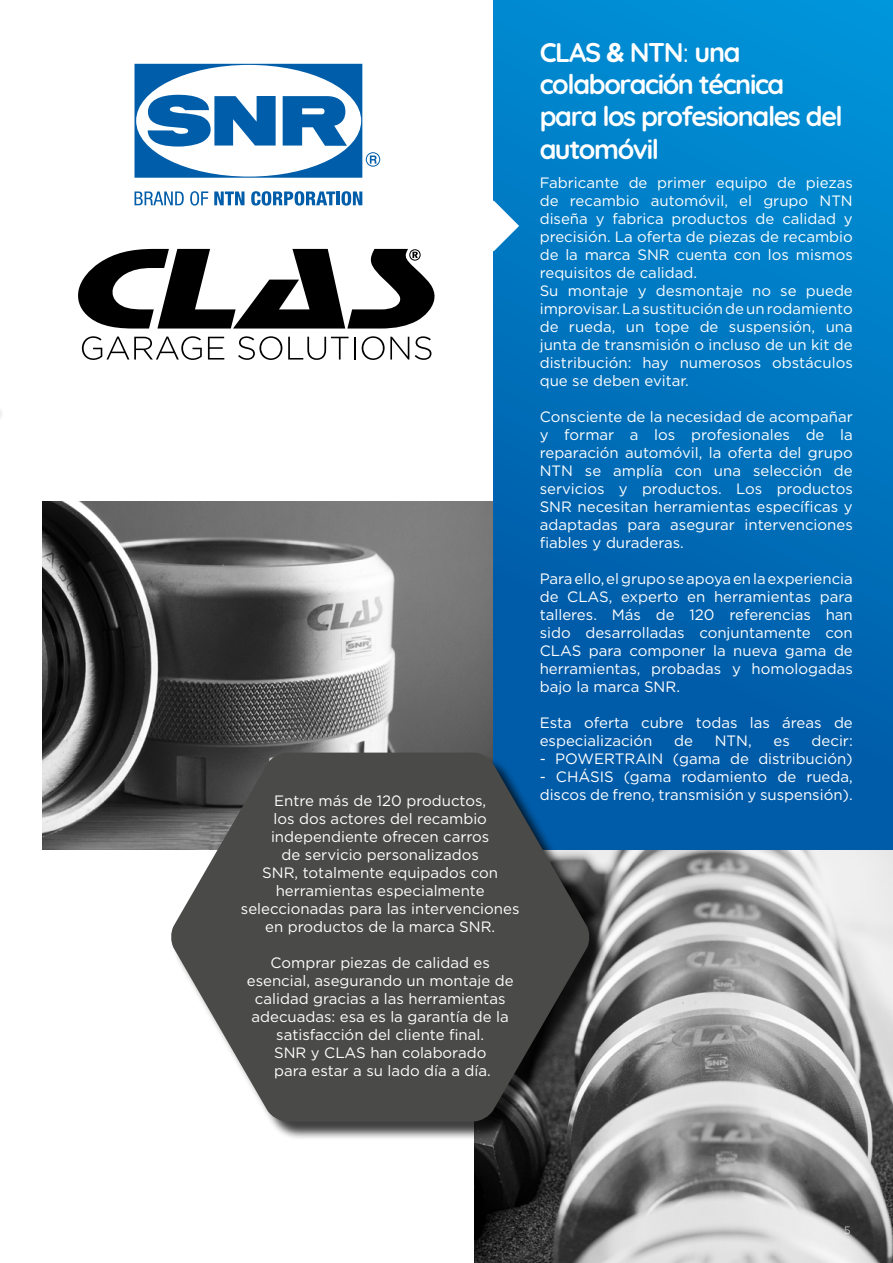
<style>
.page{position:relative;width:893px;height:1263px;background:#fff}
.page>*{position:absolute;margin:0;border:0;box-sizing:border-box;transform-origin:0 0}
.t1{font:700 27px/32.4px "Quicksand";letter-spacing:-.05em;color:#fff}
.t2{font:15px/18px "Gotham";color:#fff}
.t3{font:300 10.5px "Gotham";color:#fff}
.s1{font-family:"Gotham"}
.s2{font-family:"Helvetica";font-weight:300}
</style>
<div class="page">
<img style="left:474px;top:849px;width:419px;height:414px">
<img style="left:43px;top:502px;width:451px;height:347px">
<div style="left:494px;top:0;width:399px;height:849px;background:linear-gradient(to bottom,#008fd6,#0054a2)"></div>
<svg style="left:493px;top:200px;width:26px;height:51px"></svg>
<div style="left:173px;top:754px;width:435px;height:387px;background:#000;opacity:.75"></div>
<svg style="left:170px;top:753px;width:420px;height:368px;background:#53575a"></svg>
<svg style="left:135px;top:64px;width:245px;height:114px"></svg>
<svg style="left:135px;top:191px;width:49px;height:14px"></svg>
<svg style="left:190px;top:191px;width:18px;height:15px"></svg>
<svg style="left:214px;top:191px;width:30px;height:14px"></svg>
<svg style="left:251px;top:191px;width:84px;height:15px"></svg>
<hr style="left:336px;top:191px;width:4px;height:14px;background:#005da9">
<svg style="left:341px;top:191px;width:21px;height:15px"></svg>
<svg style="left:78px;top:249px;width:356px;height:79px"></svg>
<svg style="left:82px;top:336px;width:120px;height:24px"></svg>
<svg style="left:208px;top:337px;width:16px;height:23px"></svg>
<svg style="left:238px;top:336px;width:44px;height:24px"></svg>
<svg style="left:288px;top:337px;width:61px;height:23px"></svg>
<hr style="left:354px;top:337px;width:2px;height:23px;background:#000">
<svg style="left:362px;top:336px;width:47px;height:24px"></svg>
<svg style="left:415px;top:336px;width:16px;height:24px"></svg>
<p class="t2" style="left:241px;top:791px;width:280px;text-align:center">Entre más de 120 productos,<br>los dos actores del recambio independiente ofrecen carros<br>de servicio personalizados<br>SNR, totalmente equipados con herramientas especialmente seleccionadas para las intervenciones en productos de la marca SNR.</p>
<p class="t2" style="left:247px;top:953px;width:268px;text-align:center">Comprar piezas de calidad es esencial, asegurando un montaje de calidad gracias a las herramientas adecuadas: esa es la garantía de la satisfacción del cliente final.<br>SNR y CLAS han colaborado<br>para estar a su lado día a día.</p>
<h1 class="t1" style="left:540px;top:34px;width:305px">CLAS <span class="s1">&amp;</span> NTN<span class="s2">:</span> una colaboración técnica para los profesionales del automóvil</h1>
<p class="t2" style="left:540px;top:173px;width:315px">Fabricante de primer equipo de piezas de recambio automóvil, el grupo NTN diseña y fabrica productos de calidad y precisión. La oferta de piezas de recambio de la marca SNR cuenta con los mismos requisitos de calidad.<br>Su montaje y desmontaje no se puede improvisar. La sustitución de un rodamiento de rueda, un tope de suspensión, una junta de transmisión o incluso de un kit de distribución: hay numerosos obstáculos que se deben evitar.</p>
<p class="t2" style="left:540px;top:407px;width:315px;text-align:justify">Consciente de la necesidad de acompañar y formar a los profesionales de la reparación automóvil, la oferta del grupo NTN se amplía con una selección de servicios y productos. Los productos SNR necesitan herramientas específicas y adaptadas para asegurar intervenciones fiables y duraderas.</p>
<p class="t2" style="left:540px;top:569px;width:315px;text-align:justify">Para ello, el grupo se apoya en la experiencia de CLAS, experto en herramientas para talleres. Más de 120 referencias han sido desarrolladas conjuntamente con CLAS para componer la nueva gama de herramientas, probadas y homologadas bajo la marca SNR.</p>
<p class="t2" style="left:540px;top:713px;width:315px">Esta oferta cubre todas las áreas de especialización</p>
<p class="t2" style="left:674px;top:731px;width:20px">de</p>
<p class="t2" style="left:715px;top:731px;width:38px">NTN,</p>
<p class="t2" style="left:773px;top:731px;width:18px">es</p>
<p class="t2" style="left:812px;top:731px;width:43px">decir:</p>
<p class="t2" style="left:540px;top:749px;width:315px">- POWERTRAIN (gama de distribución)</p>
<p class="t2" style="left:540px;top:767px;width:315px">- CHÁSIS (gama rodamiento de rueda, discos de freno, transmisión y suspensión).</p>
<p class="t3" style="left:844px;top:1224px;width:8px">5</p>
</div>
